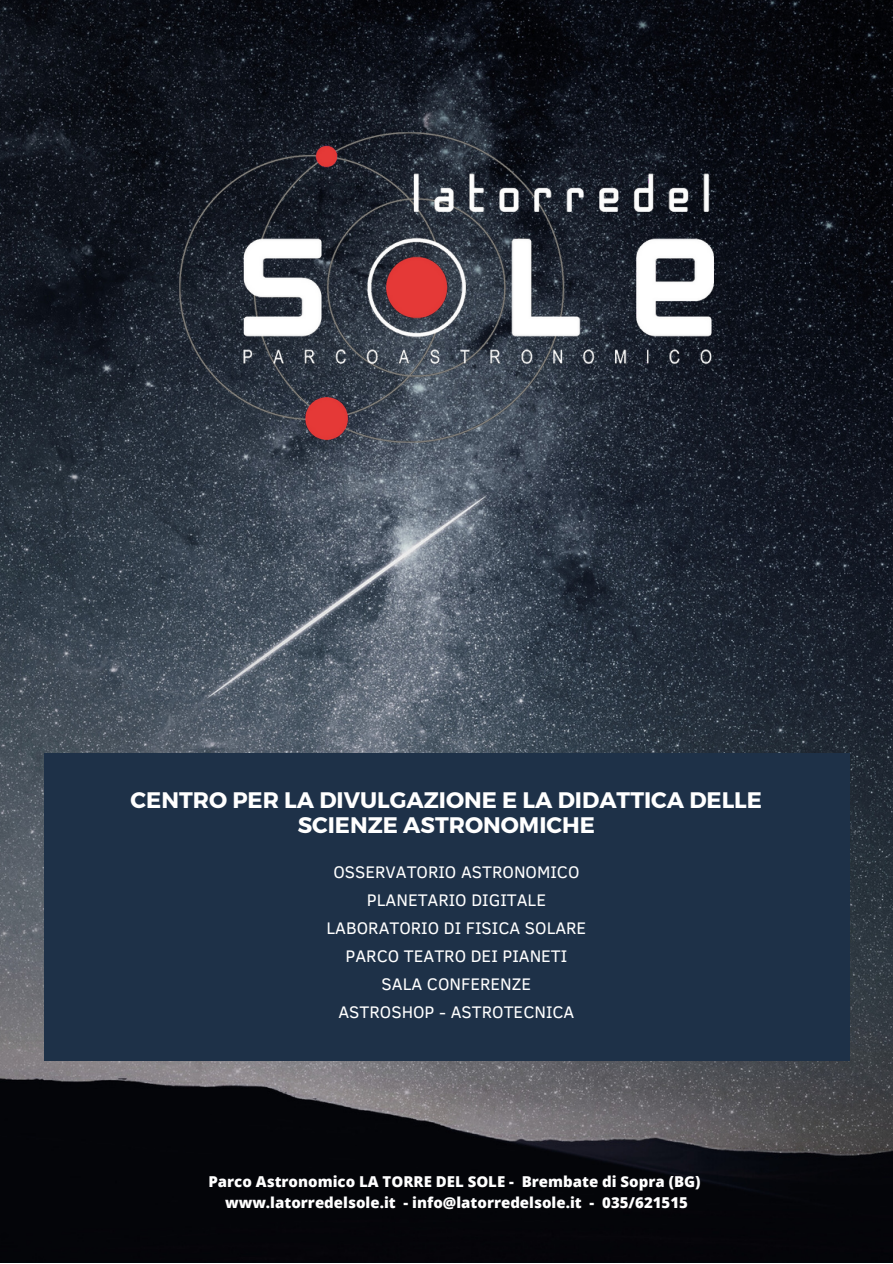
<style>
.page{position:relative;width:893px;height:1264px;background:#fff}
.page>*{position:absolute;margin:0;border:0;box-sizing:border-box;transform-origin:0 0}
.t1{font:700 22.5px "Montserrat";color:#fff}
.t2{font:17.25px "Clear Sans";color:#fff}
.t3{font:800 15px "Open Sans";color:#fff}
</style>
<div class="page">
<img style="left:0;top:0;width:892px;height:1262px">
<img style="left:179px;top:132px;width:534px;height:311px">
<div style="left:44px;top:753px;width:805px;height:307px;background:#1e3148"></div>
<p class="t1" style="left:131px;top:785px;width:633px">CENTRO PER LA DIVULGAZIONE E LA DIDATTICA DELLE</p>
<p class="t1" style="left:298px;top:810px;width:298px">SCIENZE ASTRONOMICHE</p>
<p class="t2" style="left:333px;top:859px;width:247px">OSSERVATORIO ASTRONOMICO</p>
<p class="t2" style="left:367px;top:887px;width:181px">PLANETARIO DIGITALE</p>
<p class="t2" style="left:326px;top:915px;width:261px">LABORATORIO DI FISICA SOLARE</p>
<p class="t2" style="left:345px;top:943px;width:223px">PARCO TEATRO DEI PIANETI</p>
<p class="t2" style="left:381px;top:971px;width:151px">SALA CONFERENZE</p>
<p class="t2" style="left:338px;top:999px;width:237px">ASTROSHOP - ASTROTECNICA</p>
<p class="t3" style="left:208px;top:1171px;width:493px">Parco Astronomico LA TORRE DEL SOLE - Brembate di Sopra (BG)</p>
<p class="t3" style="left:225px;top:1191px;width:464px">www.latorredelsole.it - info@latorredelsole.it - 035/621515</p>
</div>
